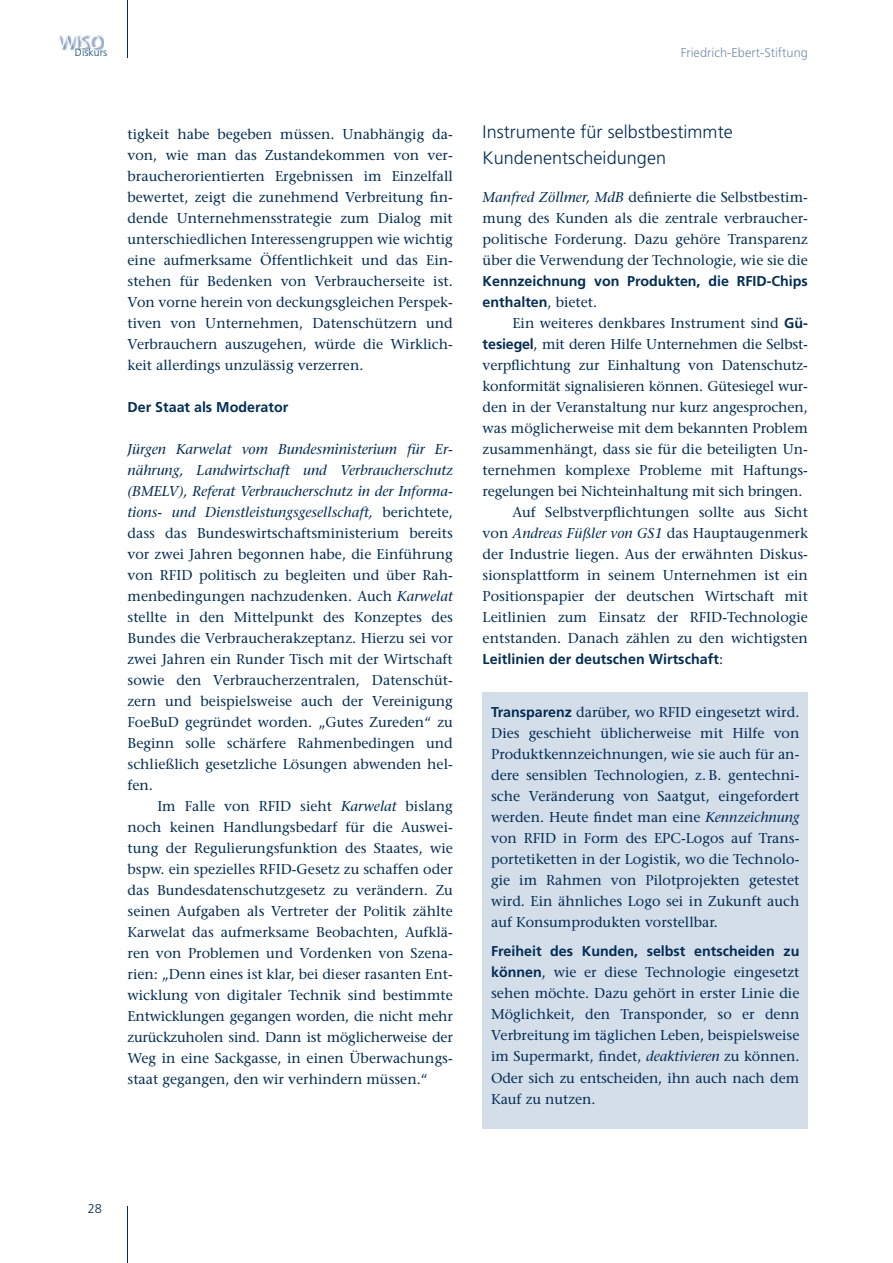
<style>
.page{position:relative;width:893px;height:1263px;background:#fff}
.page>*{position:absolute;margin:0;border:0;box-sizing:border-box;transform-origin:0 0}
.t1{font:300 18px/25.5px "Frutiger";letter-spacing:.005em;color:#002c55}
.t2{font:300 18px "Frutiger";color:#fff}
.t3{font:14.25px/21px "Stone Serif";color:#002c55;text-align:justify}
.t4{font:700 14.25px/21px "Frutiger";color:#002c55}
.t5{font:300 12.75px "Frutiger";letter-spacing:.005em;color:#728faf}
.t6{font:300 12.75px "Frutiger";color:#002c55}
.t7{font:300 10.5px "Frutiger";letter-spacing:.005em;color:#094870}
.s1{font-style:italic}
.s2{font-family:"Stone Serif";font-weight:400}
.s3{font-family:"Frutiger";font-weight:700}
</style>
<div class="page">
<hr style="left:127px;top:1206px;width:1px;height:57px;background:#002c55">
<img style="left:58px;top:35px;width:45px;height:16px">
<hr style="left:128px;top:0;width:1px;height:57px;background:#002c55">
<div style="left:483px;top:692px;width:325px;height:436px;background:#d4dee9"></div>
<p class="t2" style="left:58px;top:35px;width:45px">WISO</p>
<p class="t7" style="left:75px;top:48px;width:34px">Diskurs</p>
<p class="t3" style="left:128px;top:125px;width:327px">tigkeit habe begeben müssen. Unabhängig da&shy;von, wie man das Zustandekommen von ver&shy;braucherorientierten Ergebnissen im Einzelfall bewertet, zeigt die zunehmend Verbreitung fin&shy;dende Unternehmensstrategie zum Dialog mit unterschiedlichen Interessengruppen wie wichtig eine aufmerksame Öffentlichkeit und das Ein&shy;stehen für Bedenken von Verbraucherseite ist.<br>Von vorne herein von deckungsgleichen Perspek&shy;tiven von Unternehmen, Datenschützern und Verbrauchern auszugehen, würde die Wirklich&shy;keit allerdings unzulässig verzerren.</p>
<p class="t4" style="left:128px;top:398px;width:162px">Der Staat als Moderator</p>
<p class="t3" style="left:128px;top:440px;width:327px"><span class="s1">Jürgen Karwelat vom Bundesministerium für Er&shy;nährung, Landwirtschaft und Verbraucherschutz (BMELV), Referat Verbraucherschutz in der Informa&shy;tions- und Dienstleistungsgesellschaft,</span> berichtete, dass das Bundeswirtschaftsministerium bereits vor zwei Jahren begonnen habe, die Einführung von RFID politisch zu begleiten und über Rah&shy;menbedingungen nachzudenken. Auch <span class="s1">Karwelat </span>stellte in den Mittelpunkt des Konzeptes des Bundes die Verbraucherakzeptanz. Hierzu sei vor zwei Jahren ein Runder Tisch mit der Wirtschaft sowie den Verbraucherzentralen, Datenschüt&shy;zern und beispielsweise auch der Vereinigung FoeBuD gegründet worden. „Gutes Zureden“ zu Beginn solle schärfere Rahmenbedingen und schließlich gesetzliche Lösungen abwenden hel&shy;fen.</p>
<p class="t3" style="left:128px;top:797px;width:327px;text-indent:30px">Im Falle von RFID sieht <span class="s1">Karwelat</span> bislang noch keinen Handlungsbedarf für die Auswei&shy;tung der Regulierungsfunktion des Staates, wie bspw. ein spezielles RFID-Gesetz zu schaffen oder das Bundesdatenschutzgesetz zu verändern. Zu seinen Aufgaben als Vertreter der Politik zählte Karwelat das aufmerksame Beobachten, Aufklä&shy;ren von Problemen und Vordenken von Szena&shy;rien: „Denn eines ist klar, bei dieser rasanten Ent&shy;wicklung von digitaler Technik sind bestimmte Entwicklungen gegangen worden, die nicht mehr zurückzuholen sind. Dann ist möglicherweise der Weg in eine Sackgasse, in einen Überwachungs&shy;staat gegangen, den wir verhindern müssen.“</p>
<p class="t5" style="left:681px;top:47px;width:129px">Friedrich-Ebert-Stiftung</p>
<p class="t1" style="left:483px;top:121px;width:252px">Instrumente für selbstbestimmte<br>Kundenentscheidungen</p>
<p class="t3" style="left:483px;top:188px;width:327px"><span class="s1">Manfred Zöllmer, MdB</span> definierte die Selbstbe stim&shy;mung des Kunden als die zentrale verbraucher&shy;politische Forderung. Dazu gehöre Transparenz über die Verwendung der Technologie, wie sie die</p>
<p class="t4" style="left:483px;top:271px;width:327px">Kennzeichnung von Produkten, die RFID-Chips enthalten<span class="s2">, bietet.</span></p>
<p class="t3" style="left:512px;top:314px;width:297px">Ein weiteres denkbares Instrument sind <span class="s3">Gü-</span></p>
<p class="t3" style="left:483px;top:335px;width:327px"><span class="s3">tesiegel</span>, mit deren Hilfe Unternehmen die Selbst-</p>
<p class="t3" style="left:483px;top:356px;width:327px">verpflichtung zur Einhaltung von Datenschutz-</p>
<p class="t3" style="left:483px;top:377px;width:327px">konformität signalisieren können. Gütesiegel wur-</p>
<p class="t3" style="left:483px;top:398px;width:327px">den in der Veranstaltung nur kurz angesprochen,</p>
<p class="t3" style="left:483px;top:419px;width:327px">was möglicherweise mit dem bekannten Problem</p>
<p class="t3" style="left:483px;top:440px;width:327px">zusammenhängt, dass sie für die beteiligten Un-</p>
<p class="t3" style="left:483px;top:461px;width:327px">ternehmen komplexe Probleme mit Haftungs-</p>
<p class="t3" style="left:483px;top:482px;width:321px">regelungen bei Nichteinhaltung mit sich bringen.</p>
<p class="t3" style="left:512px;top:503px;width:297px">Auf Selbstverpflichtungen sollte aus Sicht</p>
<p class="t3" style="left:483px;top:524px;width:327px">von <span class="s1">Andreas Füßler von GS1</span> das Hauptaugenmerk</p>
<p class="t3" style="left:483px;top:545px;width:327px">der Industrie liegen. Aus der erwähnten Diskus-</p>
<p class="t3" style="left:483px;top:566px;width:327px">sionsplattform in seinem Unternehmen ist ein</p>
<p class="t3" style="left:483px;top:587px;width:327px">Positionspapier der deutschen Wirtschaft mit</p>
<p class="t3" style="left:483px;top:608px;width:327px">Leitlinien zum Einsatz der RFID-Technologie</p>
<p class="t3" style="left:483px;top:629px;width:327px">entstanden. Danach zählen zu den wichtigsten</p>
<p class="t4" style="left:483px;top:649px;width:242px">Leitlinien der deutschen Wirtschaft<span class="s2">:</span></p>
<p class="t3" style="left:491px;top:703px;width:310px"><span class="s3">Transparenz</span> darüber, wo RFID eingesetzt wird.<br>Dies geschieht üblicherweise mit Hilfe von Produktkennzeichnungen, wie sie auch für an&shy;dere sensiblen Technologien, z. B. gentechni&shy;sche Veränderung von Saatgut, eingefordert werden. Heute findet man eine <span class="s1">Kennzeichnung </span>von RFID in Form des EPC-Logos auf Trans&shy;portetiketten in der Logistik, wo die Technolo&shy;gie im Rahmen von Pilotprojekten getestet wird. Ein ähnliches Logo sei in Zukunft auch auf Konsumprodukten vorstellbar.</p>
<p class="t4" style="left:491px;top:942px;width:310px">Freiheit des Kunden, selbst entscheiden zu</p>
<p class="t3" style="left:491px;top:963px;width:310px"><span class="s3">können</span>, wie er diese Technologie eingesetzt sehen möchte. Dazu gehört in erster Linie die Möglichkeit, den Transponder, so er denn V erbreitung im täglichen Leben, beispielsweise im Supermarkt, findet, <span class="s1">deaktivieren</span> zu können.<br>Oder sich zu entscheiden, ihn auch nach dem Kauf zu nutzen.</p>
<p class="t6" style="left:88px;top:1204px;width:16px">28</p>
</div>
